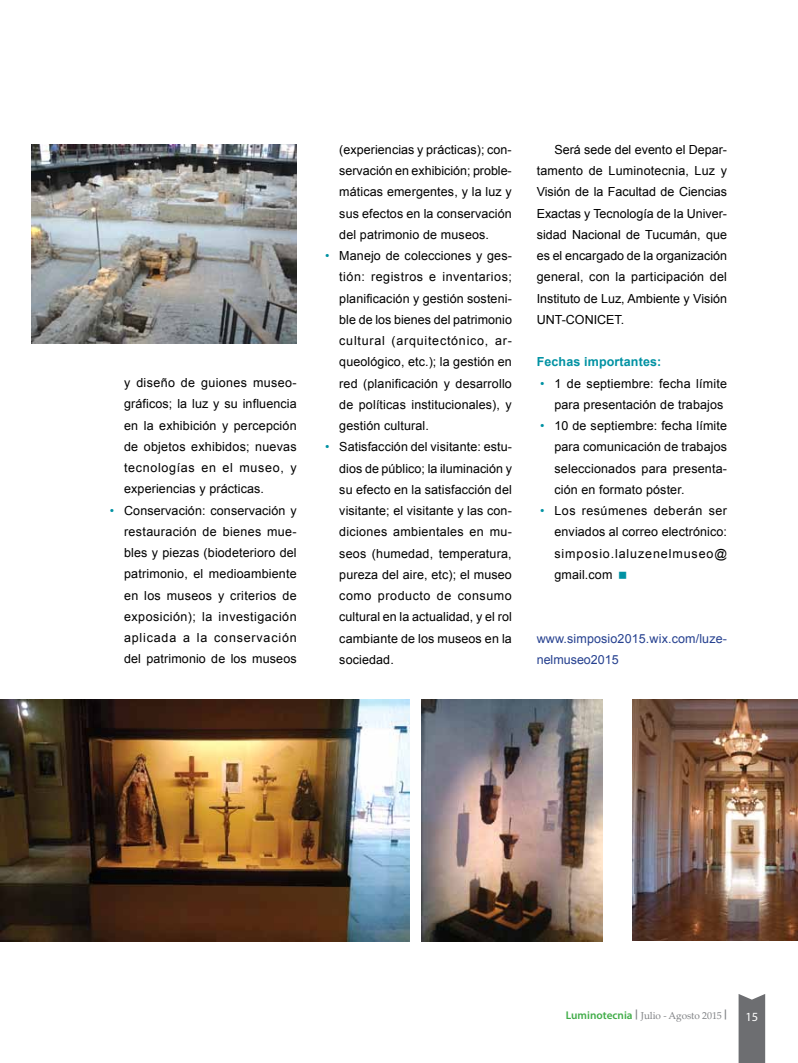
<style>
.page{position:relative;width:798px;height:1063px;background:#fff}
.page>*{position:absolute;margin:0;border:0;box-sizing:border-box;transform-origin:0 0}
.t1{font:12.5px/21.2px "Arial";letter-spacing:.01em;color:#000;text-align:justify}
.t2{font:12.5px/21.2px "Arial";letter-spacing:.01em;color:#25408f}
.t3{font:700 12.5px "Arial";letter-spacing:.01em;color:#0092a3}
.t4{font:12.5px "Myriad Pro";color:#fff}
.t5{font:10px "Palatino Linotype";letter-spacing:-.01em;color:#808285}
.s1{color:#0092a3}
.s2{font-family:"Myriad Pro";font-weight:600;font-size:11.25px;color:#41ad49}
.s3{font-family:"Myriad Pro";font-weight:700}
</style>
<div class="page">
<svg style="left:738px;top:994px;width:26px;height:69px;background:#76777a"></svg>
<img style="left:32px;top:145px;width:264px;height:199px">
<img style="left:0;top:700px;width:409px;height:242px">
<img style="left:421px;top:700px;width:181px;height:242px">
<img style="left:632px;top:700px;width:165px;height:241px">
<p class="t1" style="left:124px;top:372px;width:174px">y diseño de guiones museo&shy;gráficos; la luz y su influencia en la exhibición y percepción de objetos exhibidos; nuevas tecnologías en el museo, y experiencias y prácticas.</p>
<p class="t1" style="left:124px;top:500px;width:174px;text-indent:-14px"><span class="s1">•</span> Conservación: conservación y restauración de bienes mue&shy;bles y piezas (biodeterioro del patrimonio, el medioambiente en los museos y criterios de exposición); la investigación aplicada a la conservación del patrimonio de los museos</p>
<p class="t1" style="left:339px;top:139px;width:174px">(experiencias y prácticas); con&shy;servación en exhibición; proble&shy;máticas emergentes, y la luz y sus efectos en la conservación del patrimonio de museos.</p>
<p class="t1" style="left:339px;top:245px;width:174px;text-indent:-14px"><span class="s1">•</span> Manejo de colecciones y ges&shy;tión: registros e inventarios; planificación y gestión sosteni&shy;ble de los bienes del patrimonio cultural (arquitectónico, ar&shy;queológico, etc.); la gestión en red (planificación y desarrollo de políticas institucionales), y gestión cultural.</p>
<p class="t1" style="left:339px;top:436px;width:174px;text-indent:-14px"><span class="s1">•</span> Satisfacción del visitante: estu&shy;dios de público; la iluminación y su efecto en la satisfacción del visitante; el visitante y las con&shy;diciones ambientales en mu&shy;seos (humedad, temperatura, pureza del aire, etc); el museo como producto de consumo cultural en la actualidad, y el rol cambiante de los museos en la sociedad.</p>
<p class="t1" style="left:536px;top:139px;width:192px;text-indent:18px">Será sede del evento el Depar&shy;tamento de Luminotecnia, Luz y Visión de la Facultad de Ciencias Exactas y Tecnología de la Univer&shy;sidad Nacional de Tucumán, que es el encargado de la organización general, con la participación del Instituto de Luz, Ambiente y Visión UNT-CONICET.</p>
<p class="t3" style="left:536px;top:354px;width:126px">Fechas importantes:</p>
<p class="t1" style="left:540px;top:373px;width:188px;text-align:right"><span class="s1">•</span> 1 de septiembre: fecha límite para presentación de trabajos</p>
<p class="t1" style="left:554px;top:415px;width:174px;text-indent:-14px"><span class="s1">•</span> 10 de septiembre: fecha límite para comunicación de trabajos seleccionados para presenta&shy;ción en formato póster.</p>
<p class="t1" style="left:554px;top:500px;width:174px;text-indent:-14px"><span class="s1">•</span> Los resúmenes deberán ser enviados al correo electrónico: simposio.laluzenelmuseo@ gmail.com</p>
<p class="t2" style="left:536px;top:628px;width:192px">www.simposio2015.wix.com/luze&shy;nelmuseo2015</p>
<p class="t5" style="left:565px;top:1008px;width:163px"><span class="s2">Luminotecnia</span> <span class="s3">|</span> Julio - Agosto 2015 <span class="s3">|</span></p>
<p class="t4" style="left:745px;top:1009px;width:14px">15</p>
</div>
